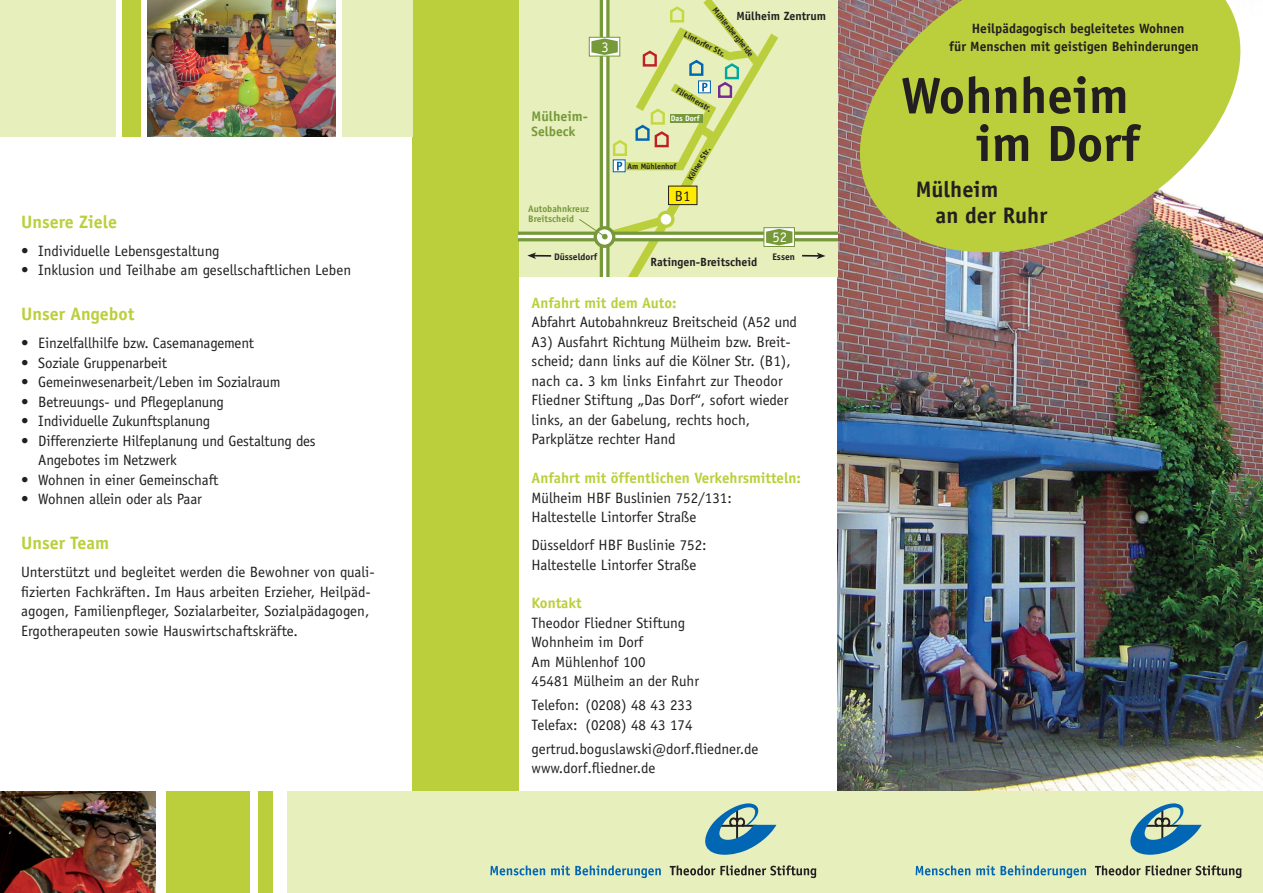
<style>
.page{position:relative;width:1263px;height:893px;background:#fff}
.page>*{position:absolute;margin:0;border:0;box-sizing:border-box;transform-origin:0 0}
.t1{font:700 51px/48px "Officina Sans";color:#231f20;text-align:right}
.t2{font:700 22.5px/25.5px "Officina Sans";color:#231f20}
.t3{font:700 18px "Officina Sans";color:#bbcf3c}
.t4{font:15px/19.5px "Officina Sans";color:#231f20}
.t5{font:700 15px "Officina Sans";color:#bbcf3c}
.t6{font:14.7px "Officina Sans";color:#fff}
.t7{font:14.7px "Officina Sans";color:#231f20}
.t8{font:700 13.95px "Officina Sans";color:#76993a}
.t9{font:700 13.5px/18px "Officina Sans";color:#231f20}
.t10{font:700 13.5px "Officina Sans";color:#76993a}
.t11{font:700 11.85px "Officina Sans";color:#231f20}
.t12{font:700 9.45px/10.8px "Officina Sans";color:#76993a}
.t13{font:700 9.45px "Officina Sans";color:#231f20}
.t14{font:700 8.1px "Officina Sans";color:#231f20}
.t15{font:700 7.95px "Officina Sans";color:#231f20}
.t16{font:700 7.95px "Officina Sans";color:#fff}
</style>
<div class="page">
<img style="left:838px;top:0;width:425px;height:791px">
<div style="left:412px;top:0;width:107px;height:799px;background:#bbcf3c"></div>
<div style="left:287px;top:791px;width:976px;height:102px;background:#e7efbd"></div>
<svg style="left:1130px;top:803px;width:71px;height:52px"></svg>
<svg style="left:916px;top:865px;width:54px;height:10px"></svg>
<svg style="left:976px;top:865px;width:110px;height:13px"></svg>
<svg style="left:1095px;top:865px;width:147px;height:13px"></svg>
<svg style="left:847px;top:0;width:407px;height:262px;background:#b9c057"></svg>
<svg style="left:705px;top:803px;width:71px;height:52px"></svg>
<svg style="left:490px;top:865px;width:55px;height:10px"></svg>
<svg style="left:551px;top:865px;width:110px;height:13px"></svg>
<svg style="left:670px;top:865px;width:146px;height:13px"></svg>
<div style="left:258px;top:792px;width:14px;height:101px;background:#bbcf3c"></div>
<div style="left:166px;top:792px;width:84px;height:101px;background:#bbcf3c"></div>
<div style="left:122px;top:0;width:18px;height:136px;background:#bbcf3c"></div>
<img style="left:148px;top:0;width:188px;height:136px">
<div style="left:342px;top:0;width:70px;height:136px;background:#e7efbd"></div>
<div style="left:0;top:0;width:116px;height:136px;background:#e7efbd"></div>
<div style="left:519px;top:0;width:319px;height:276px;background:#e7efbd"></div>
<svg style="left:595px;top:22px;width:191px;height:254px"></svg>
<div style="left:659px;top:212px;width:14px;height:14px;background:#fff;border-radius:50%"></div>
<div style="left:657px;top:211px;width:17px;height:17px;border:3px solid #bbcf3c;border-radius:50%"></div>
<div style="left:668px;top:186px;width:29px;height:19px;background:#ffea01"></div>
<div style="left:668px;top:186px;width:29px;height:19px;border:1px solid #231f20"></div>
<svg style="left:600px;top:0;width:9px;height:276px"></svg>
<svg style="left:519px;top:232px;width:319px;height:9px;background:#7b9d42"></svg>
<hr style="left:603px;top:0;width:3px;height:276px;background:#fff">
<hr style="left:519px;top:235px;width:319px;height:3px;background:#fff">
<svg style="left:764px;top:228px;width:30px;height:19px"></svg>
<svg style="left:766px;top:229px;width:26px;height:16px"></svg>
<svg style="left:589px;top:37px;width:31px;height:19px"></svg>
<svg style="left:591px;top:38px;width:27px;height:17px"></svg>
<svg style="left:595px;top:228px;width:19px;height:18px"></svg>
<div style="left:594px;top:226px;width:21px;height:22px;border:3px solid #76993a;border-radius:50%"></div>
<svg style="left:578px;top:218px;width:31px;height:23px"></svg>
<svg style="left:802px;top:253px;width:23px;height:6px"></svg>
<svg style="left:527px;top:252px;width:24px;height:7px"></svg>
<div style="left:670px;top:114px;width:32px;height:9px;background:#76993a"></div>
<svg style="left:634px;top:107px;width:36px;height:42px"></svg>
<svg style="left:669px;top:0;width:100px;height:99px"></svg>
<svg style="left:613px;top:170px;width:12px;height:2px"></svg>
<svg style="left:612px;top:138px;width:16px;height:32px"></svg>
<svg style="left:641px;top:49px;width:17px;height:19px"></svg>
<img style="left:0;top:792px;width:155px;height:101px">
<p class="t3" style="left:21px;top:210px;width:98px">Unsere Ziele</p>
<p class="t4" style="left:21px;top:241px;width:200px">• Individuelle Lebensgestaltung</p>
<p class="t4" style="left:21px;top:261px;width:331px">• Inklusion und Teilhabe am gesellschaftlichen Leben</p>
<p class="t3" style="left:21px;top:303px;width:115px">Unser Angebot</p>
<p class="t4" style="left:21px;top:334px;width:234px">• Einzelfallhilfe bzw. Casemanagement</p>
<p class="t4" style="left:21px;top:353px;width:147px">• Soziale Gruppenarbeit</p>
<p class="t4" style="left:21px;top:373px;width:261px">• Gemeinwesenarbeit/Leben im Sozialraum</p>
<p class="t4" style="left:21px;top:392px;width:204px">• Betreuungs- und Pflegeplanung</p>
<p class="t4" style="left:21px;top:412px;width:191px">• Individuelle Zukunftsplanung</p>
<p class="t4" style="left:38px;top:431px;width:279px;text-indent:-17px">• Differenzierte Hilfeplanung und Gestaltung des<br>Angebotes im Netzwerk</p>
<p class="t4" style="left:21px;top:470px;width:199px">• Wohnen in einer Gemeinschaft</p>
<p class="t4" style="left:21px;top:490px;width:182px">• Wohnen allein oder als Paar</p>
<p class="t3" style="left:21px;top:532px;width:90px">Unser Team</p>
<p class="t4" style="left:21px;top:563px;width:355px">Unterstützt und begleitet werden die Bewohner von quali&shy;fizierten Fachkräften. Im Haus arbeiten Erzieher, Heilpäd&shy;agogen, Familienpfleger, Sozialarbeiter, Sozialpädagogen, Ergotherapeuten sowie Hauswirtschaftskräfte.</p>
<p class="t6" style="left:601px;top:38px;width:9px">3</p>
<p class="t14" style="left:718px;top:5px;width:62px;rotate:51deg">Mühlenbergheide</p>
<p class="t11" style="left:736px;top:9px;width:91px">Mülheim Zentrum</p>
<p class="t14" style="left:687px;top:29px;width:47px;rotate:27deg">Lintorfer Str.</p>
<p class="t14" style="left:680px;top:85px;width:41px;rotate:31deg">Fliednerstr.</p>
<p class="t14" style="left:685px;top:177px;width:39px;rotate:-59deg">Kölner Str.</p>
<p class="t8" style="left:531px;top:107px;width:58px">Mülheim-</p>
<p class="t16" style="left:671px;top:114px;width:30px">Das Dorf</p>
<p class="t10" style="left:531px;top:123px;width:45px">Selbeck</p>
<p class="t15" style="left:627px;top:162px;width:51px">Am Mühlenhof</p>
<p class="t12" style="left:528px;top:203px;width:63px">Autobahnkreuz<br>Breitscheid</p>
<p class="t13" style="left:554px;top:251px;width:45px">Düsseldorf</p>
<p class="t7" style="left:675px;top:187px;width:17px">B1</p>
<p class="t11" style="left:651px;top:254px;width:108px">Ratingen-Breitscheid</p>
<p class="t6" style="left:772px;top:228px;width:16px">52</p>
<p class="t13" style="left:772px;top:251px;width:24px">Essen</p>
<p class="t5" style="left:531px;top:293px;width:147px">Anfahrt mit dem Auto:</p>
<p class="t4" style="left:531px;top:312px;width:267px">Abfahrt Autobahnkreuz Breitscheid (A52 und A3) Ausfahrt Richtung Mülheim bzw. Breit&shy;scheid; dann links auf die Kölner Str. (B1), nach ca. 3 km links Einfahrt zur Theodor Fliedner Stiftung „Das Dorf“, sofort wieder links, an der Gabelung, rechts hoch, Parkplätze rechter Hand</p>
<p class="t5" style="left:531px;top:469px;width:271px">Anfahrt mit öffentlichen Verkehrsmitteln:</p>
<p class="t4" style="left:531px;top:488px;width:202px">Mülheim HBF Buslinien 752/131:<br>Haltestelle Lintorfer Straße</p>
<p class="t4" style="left:531px;top:535px;width:177px">Düsseldorf HBF Buslinie 752:<br>Haltestelle Lintorfer Straße</p>
<p class="t5" style="left:531px;top:594px;width:52px">Kontakt</p>
<p class="t4" style="left:531px;top:613px;width:169px">Theodor Fliedner Stiftung<br>Wohnheim im Dorf<br>Am Mühlenhof 100<br>45481 Mülheim an der Ruhr</p>
<p class="t4" style="left:531px;top:695px;width:162px">Telefon: (0208) 48 43 233<br>Telefax: (0208) 48 43 174</p>
<p class="t4" style="left:531px;top:739px;width:228px">gertrud.boguslawski@dorf.fliedner.de www.dorf.fliedner.de</p>
<p class="t9" style="left:949px;top:19px;width:251px;text-indent:23px">Heilpädagogisch begleitetes Wohnen für Menschen mit geistigen Behinderungen</p>
<h1 class="t1" style="left:901px;top:71px;width:241px">Wohnheim im Dorf</h1>
<h2 class="t2" style="left:936px;top:177px;width:113px;text-indent:-20px">Mülheim<br>an der Ruhr</h2>
</div>
